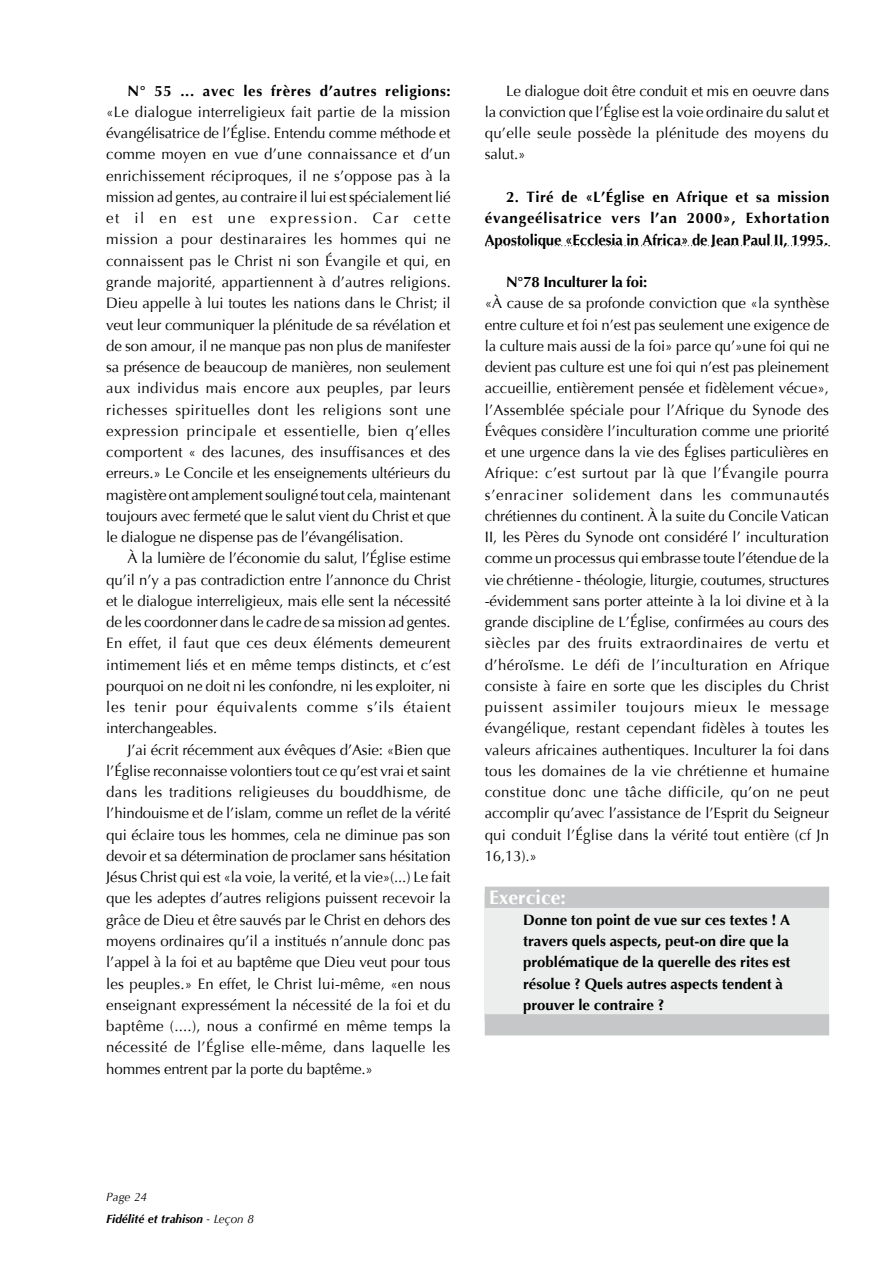
<style>
.page{position:relative;width:893px;height:1263px;background:#fff}
.page>*{position:absolute;margin:0;border:0;box-sizing:border-box;transform-origin:0 0}
.t1{font:700 19.5px "Optima";color:#fff}
.t2{font:15px/21.3px "Optima";letter-spacing:.01em;color:#000;text-align:justify}
.t3{font:700 15px/21.3px "Optima";color:#000;text-align:justify}
.t4{font:700 15px "Optima";letter-spacing:.04em;color:#000}
.t5{font:italic 700 12px/21.3px "Optima";color:#000}
.s1{font-family:"Arial"}
.s2{font-weight:400}
</style>
<div class="page">
<div style="left:485px;top:893px;width:344px;height:127px;background:#eceded"></div>
<svg style="left:485px;top:245px;width:345px;height:1px"></svg>
<div style="left:485px;top:887px;width:344px;height:21px;background:#c6c7c8"></div>
<div style="left:485px;top:1014px;width:344px;height:21px;background:#c6c7c8"></div>
<p class="t4" style="left:128px;top:82px;width:325px">N° 55 ... avec les frères d’autres religions:</p>
<p class="t2" style="left:106px;top:101px;width:346px">«Le dialogue interreligieux fait partie de la mission évangélisatrice de l’Église. Entendu comme méthode et comme moyen en vue d’une connaissance et d’un enrichissement réciproques, il ne s’oppose pas à la mission ad gentes, au contraire il lui est spécialement lié et il en est une expression. Car cette mission a pour destinaraires les hommes qui ne connaissent pas le Christ ni son Évangile et qui, en grande majorité, appartiennent à d’autres religions.<br>Dieu appelle à lui toutes les nations dans le Christ; il veut leur communiquer la plénitude de sa révélation et de son amour, il ne manque pas non plus de manifester sa présence de beaucoup de manières, non seulement aux individus mais encore aux peuples, par leurs richesses spirituelles dont les religions sont une expression principale et essentielle, bien q’elles comportent « des lacunes, des insuffisances et des erreurs.» Le Concile et les enseignements ultérieurs du magistère ont amplement souligné tout cela, maintenant toujours avec fermeté que le salut vient du Christ et que le dialogue ne dispense pas de l’évangélisation.</p>
<p class="t2" style="left:106px;top:548px;width:346px;text-indent:21px">À la lumière de l’économie du salut, l’Église estime qu’il n’y a pas contradiction entre l’annonce du Christ et le dialogue interreligieux, mais elle sent la nécessité de les coordonner dans le cadre de sa mission ad gentes.<br>En effet, il faut que ces deux éléments demeurent intimement liés et en même temps distincts, et c’est pourquoi on ne doit ni les confondre, ni les exploiter, ni les tenir pour équivalents comme s’ils étaient interchangeables.</p>
<p class="t2" style="left:106px;top:739px;width:346px;text-indent:21px">J’ai écrit récemment aux évêques d’Asie: «Bien que l’Église reconnaisse volontiers tout ce qu’est vrai et saint dans les traditions religieuses du bouddhisme, de l’hindouisme et de l’islam, comme un reflet de la vérité qui éclaire tous les hommes, cela ne diminue pas son devoir et sa détermination de proclamer sans hésitation Jésus Christ qui est «la voie, la verité, et la vie»(...) Le fait que les adeptes d’autres religions puissent recevoir la grâce de Dieu et être sauvés par le Christ en dehors des moyens ordinaires qu’il a institués n’annule donc pas l’appel à la foi et au baptême que Dieu veut pour tous les peuples.» En effet, le Christ lui-même, «en nous enseignant expressément la nécessité de la foi et du baptême (....), nous a confirmé en même temps la nécessité de l’Église elle-même, dans laquelle les hommes entrent par la porte du baptême.»</p>
<p class="t2" style="left:485px;top:80px;width:346px;text-indent:21px">Le dialogue doit être conduit et mis en oeuvre dans la conviction que l’Église est la voie ordinaire du salut et qu’elle seule possède la plénitude des moyens du salut.»</p>
<p class="t3" style="left:485px;top:186px;width:346px;text-indent:21px">2. Tiré de «L’Église en Afrique et sa mission évangeélisatrice vers l’an 2000», Exhortation Apostolique «Ecclesia in Africa» de Jean Paul II, 1995.</p>
<p class="t3" style="left:506px;top:271px;width:143px">N°78 Inculturer la foi:</p>
<p class="t2" style="left:485px;top:293px;width:346px">«À cause de sa profonde conviction que «la synthèse entre culture et foi n’est pas seulement une exigence de la culture mais aussi de la foi» parce qu’»une foi qui ne devient pas culture est une foi qui n’est pas pleinement accueillie, entièrement pensée et fidèlement vécue», l’Assemblée spéciale pour l’Afrique du Synode des Évêques considère l’inculturation comme une priorité et une urgence dans la vie des Églises particulières en Afrique: c’est surtout par là que l’Évangile pourra s’enraciner solidement dans les communautés chrétiennes du continent. À la suite du Concile Vatican II, les Pères du Synode ont considéré l’ inculturation comme un processus qui embrasse toute l’étendue de la vie chrétienne - théologie, liturgie, coutumes, structures -évidemment sans porter atteinte à la loi divine et à la grande discipline de L’Église, confirmées au cours des siècles par des fruits extraordinaires de vertu et d’héro<span class="s1">ï</span>sme. Le défi de l’inculturation en Afrique consiste à faire en sorte que les disciples du Christ puissent assimiler toujours mieux le message évangélique, restant cependant fidèles à toutes les valeurs africaines authentiques. Inculturer la foi dans tous les domaines de la vie chrétienne et humaine constitue donc une tâche difficile, qu’on ne peut accomplir qu’avec l’assistance de l’Esprit du Seigneur qui conduit l’Église dans la vérité tout entière (cf Jn 16,13).»</p>
<h1 class="t1" style="left:489px;top:886px;width:78px">Exercice:</h1>
<p class="t3" style="left:523px;top:909px;width:269px;text-align:left">Donne ton point de vue sur ces textes ! A travers quels aspects, peut-on dire que la problématique de la querelle des rites est résolue ? Quels autres aspects tendent à prouver le contraire ?</p>
<p class="t5" style="left:106px;top:1186px;width:149px"><span class="s2">Page 24<br></span>Fidélité et trahison <span class="s2">- Leçon 8</span></p>
</div>
